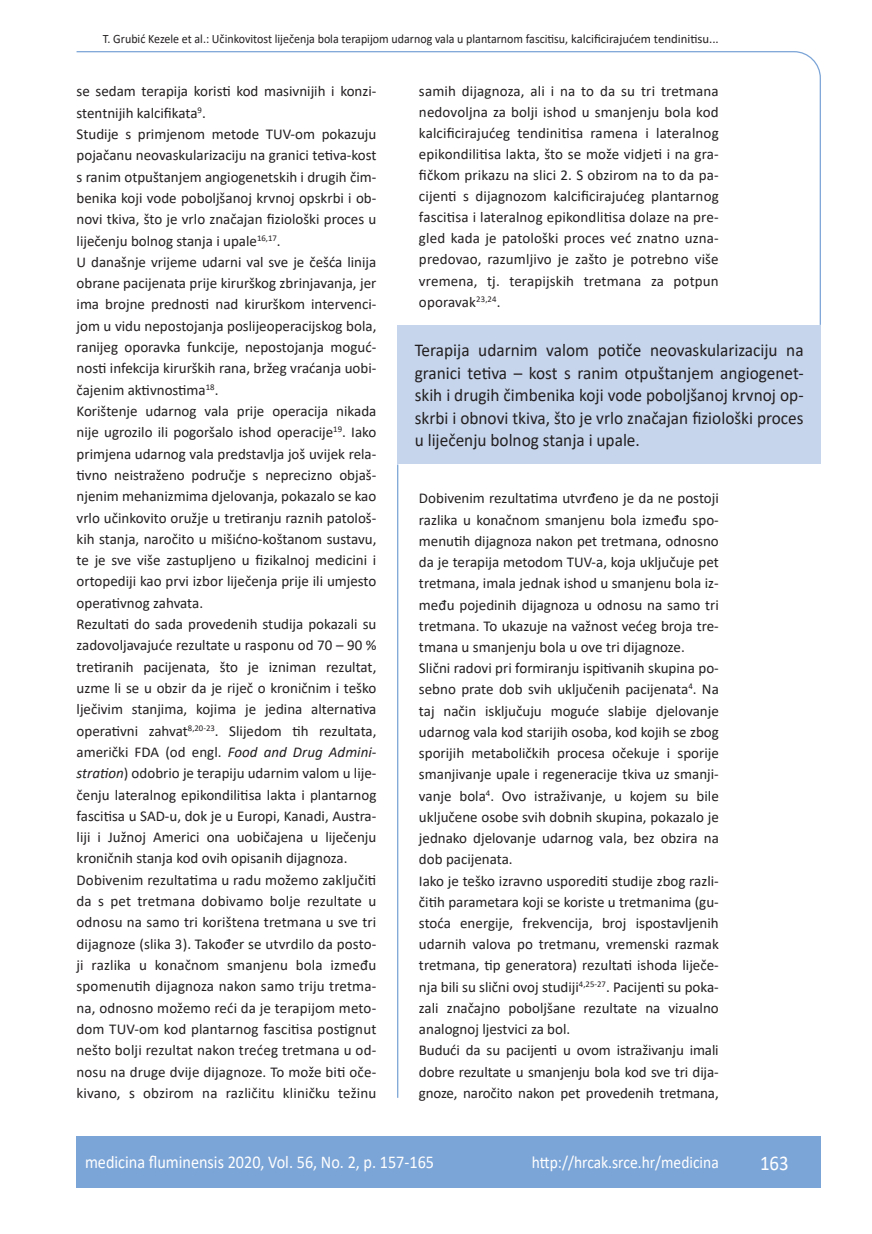
<style>
.page{position:relative;width:872px;height:1234px;background:#fff}
.page>*{position:absolute;margin:0;border:0;box-sizing:border-box;transform-origin:0 0}
.t1{font:21px "Calibri";color:#fff;scale:.9 1}
.anterfile{font:18px/22.5px "Calibri";color:#231f20;text-align:justify;scale:.96 1}
.t2{font:18px "Calibri";color:#fff;scale:.9 1}
.t3{font:17.25px "Calibri";color:#fff;scale:.9 1}
.osnovni_tekst{font:15px/21.3px "Calibri";color:#231f20;text-align:justify}
.glava{font:12.75px "Calibri";color:#231f20;scale:.94 1}
.s1{font-style:italic}
</style>
<div class="page">
<svg style="left:76px;top:51px;width:745px;height:275px"></svg>
<hr style="left:397px;top:464px;width:1px;height:633px;background:#7ca5d7">
<div style="left:77px;top:1135px;width:744px;height:51px;background:#7ca5d7"></div>
<div style="left:398px;top:325px;width:422px;height:139px;background:#c6d5ec"></div>
<p class="glava" style="left:103px;top:29px;width:656px">T. Grubić Kezele et al.: Učinkovitost liječenja bola terapijom udarnog vala u plantarnom fascitisu, kalcificirajućem tendinitisu...</p>
<p class="osnovni_tekst" style="left:77px;top:80px;width:301px">se sedam terapija koristi kod masivnijih i konzi&shy;stentnijih kalcifikata<sup>9</sup>.</p>
<p class="osnovni_tekst" style="left:77px;top:123px;width:301px">Studije s primjenom metode TUV-om pokazuju pojačanu neovaskularizaciju na granici tetiva-kost s ranim otpuštanjem angiogenetskih i drugih čim&shy;benika koji vode poboljšanoj krvnoj opskrbi i ob&shy;novi tkiva, što je vrlo značajan fiziološki proces u liječenju bolnog stanja i upale<sup>16,17</sup>.</p>
<p class="osnovni_tekst" style="left:77px;top:251px;width:301px">U današnje vrijeme udarni val sve je češća linija obrane pacijenata prije kirurškog zbrinjavanja, jer ima brojne prednosti nad kirurškom intervenci&shy;jom u vidu nepostojanja poslijeoperacijskog bola, ranijeg oporavka funkcije, nepostojanja moguć&shy;nosti infekcija kirurških rana, bržeg vraćanja uobi&shy;čajenim aktivnostima<sup>18</sup>.</p>
<p class="osnovni_tekst" style="left:77px;top:400px;width:301px">Korištenje udarnog vala prije operacija nikada nije ugrozilo ili pogoršalo ishod operacije<sup>19</sup>. Iako primjena udarnog vala predstavlja još uvijek rela&shy;tivno neistraženo područje s neprecizno objaš&shy;njenim mehanizmima djelovanja, pokazalo se kao vrlo učinkovito oružje u tretiranju raznih patološ&shy;kih stanja, naročito u mišićno-koštanom sustavu, te je sve više zastupljeno u fizikalnoj medicini i ortopediji kao prvi izbor liječenja prije ili umjesto operativnog zahvata.</p>
<p class="osnovni_tekst" style="left:77px;top:613px;width:301px">Rezultati do sada provedenih studija pokazali su zadovoljavajuće rezultate u rasponu od 70 – 90 % tretiranih pacijenata, što je izniman rezultat, uzme li se u obzir da je riječ o kroničnim i teško lječivim stanjima, kojima je jedina alternativa operativni zahvat<sup>8,20-23</sup>. Slijedom tih rezultata, američki FDA (od engl. <span class="s1">Food and Drug Admini&shy;stration</span>) odobrio je terapiju udarnim valom u lije&shy;čenju lateralnog epikondilitisa lakta i plantarnog fascitisa u SAD-u, dok je u Europi, Kanadi, Austra&shy;liji i Južnoj Americi ona uobičajena u liječenju kroničnih stanja kod ovih opisanih dijagnoza.</p>
<p class="osnovni_tekst" style="left:77px;top:868px;width:301px">Dobivenim rezultatima u radu možemo zaključiti da s pet tretmana dobivamo bolje rezultate u odnosu na samo tri korištena tretmana u sve tri dijagnoze (slika 3). Također se utvrdilo da posto&shy;ji razlika u konačnom smanjenu bola između spomenutih dijagnoza nakon samo triju tretma&shy;na, odnosno možemo reći da je terapijom meto&shy;dom TUV-om kod plantarnog fascitisa postignut nešto bolji rezultat nakon trećeg tretmana u od&shy;nosu na druge dvije dijagnoze. To može biti oče&shy;kivano, s obzirom na različitu kliničku težinu</p>
<p class="osnovni_tekst" style="left:419px;top:80px;width:301px">samih dijagnoza, ali i na to da su tri tretmana nedovoljna za bolji ishod u smanjenju bola kod kalcificirajućeg tendinitisa ramena i lateralnog epikondilitisa lakta, što se može vidjeti i na gra&shy;fičkom prikazu na slici 2. S obzirom na to da pa&shy;cijenti s dijagnozom kalcificirajućeg plantarnog fascitisa i lateralnog epikondlitisa dolaze na pre&shy;gled kada je patološki proces već znatno uzna&shy;predovao, razumljivo je zašto je potrebno više vremena, tj. terapijskih tretmana za potpun oporavak<sup>23,24</sup>.</p>
<p class="anterfile" style="left:415px;top:338px;width:407px">Terapija udarnim valom potiče neovaskularizaciju na granici tetiva – kost s ranim otpuštanjem angiogenet&shy;skih i drugih čimbenika koji vode poboljšanoj krvnoj op&shy;skrbi i obnovi tkiva, što je vrlo značajan fiziološki proces u liječenju bolnog stanja i upale.</p>
<p class="osnovni_tekst" style="left:419px;top:487px;width:301px">Dobivenim rezultatima utvrđeno je da ne postoji razlika u konačnom smanjenu bola između spo&shy;menutih dijagnoza nakon pet tretmana, odnosno da je terapija metodom TUV-a, koja uključuje pet tretmana, imala jednak ishod u smanjenu bola iz&shy;među pojedinih dijagnoza u odnosu na samo tri tretmana. To ukazuje na važnost većeg broja tre&shy;tmana u smanjenju bola u ove tri dijagnoze.</p>
<p class="osnovni_tekst" style="left:419px;top:657px;width:301px">Slični radovi pri formiranju ispitivanih skupina po&shy;sebno prate dob svih uključenih pacijenata<sup>4</sup>. Na taj način isključuju moguće slabije djelovanje udarnog vala kod starijih osoba, kod kojih se zbog sporijih metaboličkih procesa očekuje i sporije smanjivanje upale i regeneracije tkiva uz smanji&shy;vanje bola<sup>4</sup>. Ovo istraživanje, u kojem su bile uključene osobe svih dobnih skupina, pokazalo je jednako djelovanje udarnog vala, bez obzira na dob pacijenata.</p>
<p class="osnovni_tekst" style="left:419px;top:869px;width:301px">Iako je teško izravno usporediti studije zbog razli&shy;čitih parametara koji se koriste u tretmanima (gu&shy;stoća energije, frekvencija, broj ispostavljenih udarnih valova po tretmanu, vremenski razmak tretmana, tip generatora) rezultati ishoda liječe&shy;nja bili su slični ovoj studiji<sup>4,25-27</sup>. Pacijenti su poka&shy;zali značajno poboljšane rezultate na vizualno analognoj ljestvici za bol.</p>
<p class="osnovni_tekst" style="left:419px;top:1039px;width:301px">Budući da su pacijenti u ovom istraživanju imali dobre rezultate u smanjenju bola kod sve tri dija&shy;gnoze, naročito nakon pet provedenih tretmana,</p>
<p class="t2" style="left:85px;top:1149px;width:389px">medicina fluminensis 2020, Vol. 56, No. 2, p. 157-165</p>
<p class="t3" style="left:532px;top:1150px;width:209px">http://hrcak.srce.hr/medicina</p>
<p class="t1" style="left:760px;top:1147px;width:33px">163</p>
</div>
